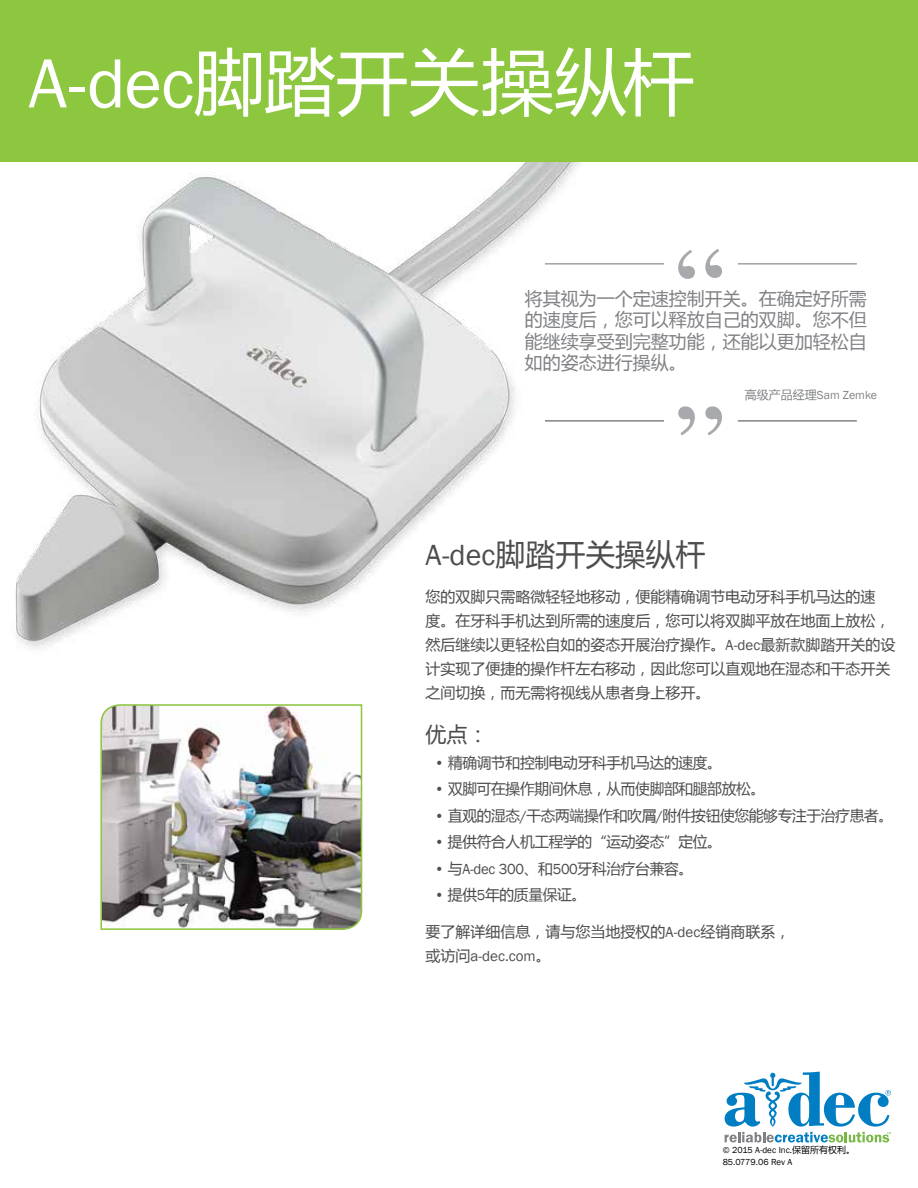
<style>
.page{position:relative;width:918px;height:1188px;background:#fff}
.page>*{position:absolute;margin:0;border:0;box-sizing:border-box;transform-origin:0 0}
.t1{font:72px "Microsoft Ya Hei";color:#fff}
.t2{font:30px "Microsoft Ya Hei";color:#4d4d4f}
.t3{font:21px "Microsoft Ya Hei";color:#4d4d4f}
.t4{font:18px/21.6px "Microsoft Ya Hei";color:#808285;text-align:justify}
.t5{font:15px/24px "Microsoft Ya Hei";color:#4d4d4f}
.t6{font:15px "Microsoft Ya Hei";letter-spacing:-.02em;color:#4d4d4f}
.t7{font:15px "Franklin Gothic";letter-spacing:-.02em;color:#4d4d4f}
.t8{font:12px "Franklin Gothic";color:#808285}
.t9{font:9px/12px "Franklin Gothic";color:#000}
.s1{font-family:"Franklin Gothic"}
.s2{font-family:"Microsoft Ya Hei"}
</style>
<div class="page">
<hr style="left:545px;top:420px;width:119px;height:1px;background:#58595b">
<hr style="left:738px;top:420px;width:119px;height:1px;background:#58595b">
<svg style="left:678px;top:406px;width:44px;height:29px"></svg>
<hr style="left:545px;top:263px;width:119px;height:1px;background:#808285">
<hr style="left:738px;top:263px;width:119px;height:1px;background:#808285">
<svg style="left:678px;top:249px;width:44px;height:30px"></svg>
<img style="left:15px;top:162px;width:608px;height:487px">
<div style="left:0;top:0;width:918px;height:162px;background:#8dc63f"></div>
<svg style="left:725px;top:1072px;width:166px;height:70px"></svg>
<img style="left:100px;top:704px;width:263px;height:226px">
<h1 class="t1" style="left:28px;top:33px;width:668px"><span class="s1">A-dec</span>脚踏开关操纵杆</h1>
<p class="t4" style="left:525px;top:287px;width:343px">将其视为一个定速控制开关。在确定好所需的速度后，您可以释放自己的双脚。您不但能继续享受到完整功能，还能以更加轻松自如的姿态进行操纵。</p>
<p class="t8" style="left:745px;top:387px;width:134px"><span class="s2">高级产品经理</span>Sam Zemke</p>
<h2 class="t2" style="left:426px;top:533px;width:281px"><span class="s1">A-dec</span>脚踏开关操纵杆</h2>
<p class="t5" style="left:426px;top:584px;width:471px">您的双脚只需略微轻轻地移动，便能精确调节电动牙科手机马达的速<br>度。在牙科手机达到所需的速度后，您可以将双脚平放在地面上放松，然后继续以更轻松自如的姿态开展治疗操作。<span class="s1">A-dec</span>最新款脚踏开关的设计实现了便捷的操作杆左右移动，因此您可以直观地在湿态和干态开关之间切换，而无需将视线从患者身上移开。</p>
<h3 class="t3" style="left:426px;top:720px;width:64px">优点：</h3>
<p class="t6" style="left:435px;top:752px;width:289px"><span class="s1">•</span> 精确调节和控制电动牙科手机马达的速度。</p>
<p class="t6" style="left:435px;top:779px;width:332px"><span class="s1">•</span> 双脚可在操作期间休息，从而使脚部和腿部放松。</p>
<p class="t6" style="left:435px;top:805px;width:460px"><span class="s1">•</span> 直观的湿态<span class="s1">/</span>干态两端操作和吹屑<span class="s1">/</span>附件按钮使您能够专注于治疗患者。</p>
<p class="t6" style="left:435px;top:832px;width:289px"><span class="s1">•</span> 提供符合人机工程学的“运动姿态”定位。</p>
<p class="t7" style="left:435px;top:859px;width:260px">• <span class="s2">与</span>A-dec 300<span class="s2">、和</span>500<span class="s2">牙科治疗台兼容。</span></p>
<p class="t6" style="left:434px;top:884px;width:153px"><span class="s1">•</span> 提供<span class="s1">5</span>年的质量保证。</p>
<p class="t5" style="left:426px;top:920px;width:366px">要了解详细信息，请与您当地授权的<span class="s1">A-dec</span>经销商联系，</p>
<p class="t7" style="left:426px;top:947px;width:127px"><span class="s2">或访问</span>a-dec.com<span class="s2">。</span></p>
<p class="t9" style="left:723px;top:1144px;width:134px">© 2015 A-dec Inc.<span class="s2">保留所有权利。<br></span>85.0779.06 Rev A</p>
</div>
